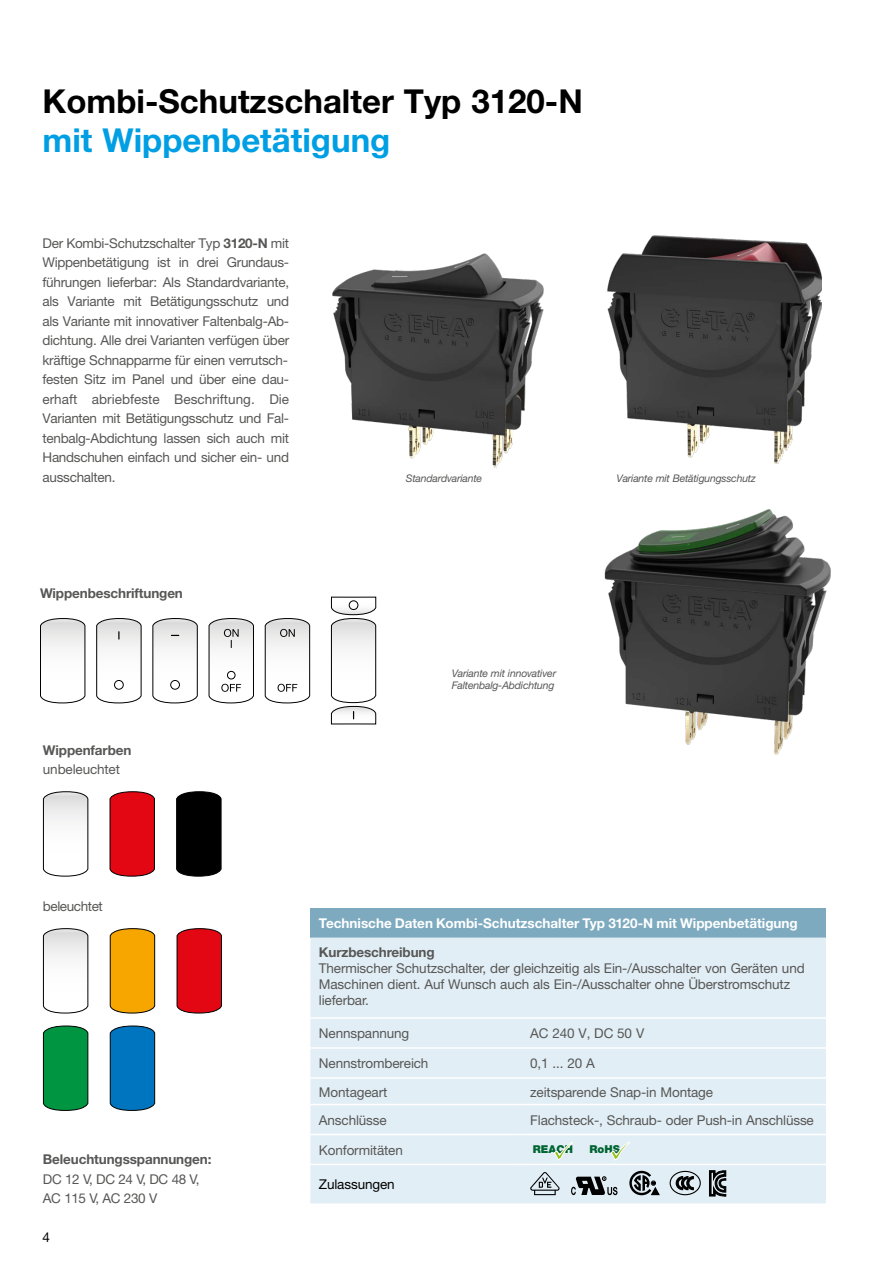
<style>
.page{position:relative;width:893px;height:1263px;background:#fff}
.page>*{position:absolute;margin:0;border:0;box-sizing:border-box;transform-origin:0 0}
.t1{font:700 33px "Helvetica Neue LT";color:#000}
.t2{font:700 33px "Helvetica Neue LT";color:#009fe3}
.t3{font:13.5px/19.5px "Helvetica Neue LT";letter-spacing:-.01em;color:#575756;text-align:justify}
.t4{font:700 13.5px "Helvetica Neue LT";letter-spacing:-.01em;color:#575756}
.t5{font:700 13.5px "Helvetica Neue LT";color:#fff}
.t6{font:13.5px/19.5px "Helvetica Neue LT";letter-spacing:-.03em;color:#575756}
.t7{font:13.5px "Helvetica Neue LT";letter-spacing:-.01em;color:#000}
.t8{font:900 10.95px "Helvetica Neue LT";color:#006532}
.t9{font:900 10.8px "Helvetica Neue LT";color:#006532}
.t10{font:italic 10.5px/12.6px "Helvetica Neue LT";letter-spacing:-.02em;color:#575756}
.s1{font-weight:700}
</style>
<div class="page">
<img style="left:607px;top:235px;width:215px;height:228px">
<img style="left:332px;top:253px;width:212px;height:215px">
<svg style="left:110px;top:1026px;width:45px;height:85px;background:#0973b7"></svg>
<svg style="left:110px;top:928px;width:45px;height:85px;background:#eaa009"></svg>
<svg style="left:43px;top:1026px;width:45px;height:85px;background:#099144"></svg>
<svg style="left:177px;top:928px;width:45px;height:85px;background:#d80e1a"></svg>
<svg style="left:43px;top:928px;width:45px;height:85px"></svg>
<svg style="left:209px;top:618px;width:45px;height:85px"></svg>
<svg style="left:40px;top:618px;width:45px;height:85px"></svg>
<svg style="left:331px;top:596px;width:45px;height:129px"></svg>
<svg style="left:265px;top:618px;width:45px;height:85px"></svg>
<svg style="left:153px;top:618px;width:45px;height:85px"></svg>
<svg style="left:96px;top:618px;width:45px;height:85px"></svg>
<svg style="left:110px;top:791px;width:45px;height:85px;background:#d80e1a"></svg>
<svg style="left:176px;top:791px;width:45px;height:85px;background:#090909"></svg>
<svg style="left:43px;top:791px;width:45px;height:85px"></svg>
<div style="left:310px;top:908px;width:516px;height:29px;background:#7eaac0"></div>
<div style="left:310px;top:937px;width:516px;height:265px;background:#e2eef5"></div>
<hr style="left:310px;top:1047px;width:207px;height:2px;background:#fff">
<hr style="left:522px;top:1047px;width:304px;height:2px;background:#fff">
<hr style="left:310px;top:1077px;width:207px;height:2px;background:#fff">
<hr style="left:522px;top:1077px;width:304px;height:2px;background:#fff">
<hr style="left:310px;top:1104px;width:207px;height:1px;background:#fff">
<hr style="left:522px;top:1104px;width:304px;height:1px;background:#fff">
<hr style="left:310px;top:1134px;width:207px;height:1px;background:#fff">
<hr style="left:522px;top:1134px;width:304px;height:1px;background:#fff">
<hr style="left:310px;top:1164px;width:207px;height:1px;background:#fff">
<hr style="left:522px;top:1164px;width:304px;height:1px;background:#fff">
<hr style="left:310px;top:1202px;width:207px;height:1px;background:#e2eef5">
<hr style="left:522px;top:1202px;width:304px;height:1px;background:#e2eef5">
<hr style="left:310px;top:1017px;width:207px;height:2px;background:#fff">
<hr style="left:522px;top:1017px;width:304px;height:2px;background:#fff">
<svg style="left:629px;top:1171px;width:31px;height:24px"></svg>
<svg style="left:571px;top:1176px;width:46px;height:19px"></svg>
<svg style="left:676px;top:1176px;width:17px;height:14px"></svg>
<div style="left:670px;top:1171px;width:31px;height:24px;border:1px solid #000;border-radius:50%"></div>
<svg style="left:530px;top:1172px;width:30px;height:23px"></svg>
<svg style="left:554px;top:1142px;width:19px;height:18px"></svg>
<svg style="left:610px;top:1142px;width:20px;height:18px"></svg>
<img style="left:604px;top:509px;width:227px;height:246px">
<svg style="left:709px;top:1170px;width:17px;height:27px"></svg>
<h1 class="t1" style="left:43px;top:81px;width:542px">Kombi-Schutzschalter Typ 3120-N</h1>
<h1 class="t2" style="left:43px;top:120px;width:349px">mit Wippenbetätigung</h1>
<p class="t3" style="left:43px;top:233px;width:248px">Der Kombi-Schutzschalter Typ <span class="s1">3120-N</span> mit Wippenbetätigung ist in drei Grundaus&shy;führungen lieferbar: Als Standardvariante, als Variante mit Betätigungsschutz und als Variante mit innovativer Faltenbalg-Ab&shy;dichtung. Alle drei Varianten verfügen über kräftige Schnapparme für einen verrutsch&shy;festen Sitz im Panel und über eine dau&shy;erhaft abriebfeste Beschriftung. Die Varianten mit Betätigungsschutz und Fal&shy;tenbalg-Abdichtung lassen sich auch mit Handschuhen einfach und sicher ein- und ausschalten.</p>
<p class="t4" style="left:40px;top:585px;width:144px">Wippenbeschriftungen</p>
<p class="t4" style="left:43px;top:741px;width:90px">Wippenfarben</p>
<p class="t3" style="left:43px;top:759px;width:79px">unbeleuchtet</p>
<p class="t10" style="left:406px;top:471px;width:78px">Standardvariante</p>
<p class="t10" style="left:616px;top:471px;width:141px">Variante mit Betätigungsschutz</p>
<p class="t10" style="left:452px;top:666px;width:106px">Variante mit innovativer<br>Faltenbalg-Abdichtung</p>
<p class="t6" style="left:43px;top:896px;width:61px">beleuchtet</p>
<p class="t4" style="left:43px;top:1151px;width:170px">Beleuchtungsspannungen:</p>
<p class="t6" style="left:43px;top:1169px;width:158px">DC 12 V, DC 24 V, DC 48 V,<br>AC 115 V, AC 230 V</p>
<p class="t7" style="left:43px;top:1229px;width:9px">4</p>
<p class="t5" style="left:319px;top:915px;width:480px">Technische Daten Kombi-Schutzschalter Typ 3120-N mit Wippenbetätigung</p>
<p class="t4" style="left:319px;top:943px;width:117px">Kurzbeschreibung</p>
<p class="t3" style="left:319px;top:960px;width:487px;line-height:16.2px;text-align:left">Thermischer Schutzschalter, der gleichzeitig als Ein-/Ausschalter von Geräten und<br>Maschinen dient. Auf Wunsch auch als Ein-/Ausschalter ohne Überstromschutz lieferbar.</p>
<p class="t3" style="left:319px;top:1023px;width:92px">Nennspannung</p>
<p class="t3" style="left:530px;top:1023px;width:116px">AC 240 V, DC 50 V</p>
<p class="t3" style="left:319px;top:1053px;width:111px">Nennstrombereich</p>
<p class="t3" style="left:530px;top:1053px;width:66px">0,1 ... 20 A</p>
<p class="t3" style="left:319px;top:1082px;width:70px">Montageart</p>
<p class="t3" style="left:530px;top:1082px;width:184px">zeitsparende Snap-in Montage</p>
<p class="t3" style="left:319px;top:1110px;width:69px">Anschlüsse</p>
<p class="t3" style="left:530px;top:1110px;width:285px">Flachsteck-, Schraub- oder Push-in Anschlüsse</p>
<p class="t3" style="left:319px;top:1140px;width:85px">Konformitäten</p>
<p class="t7" style="left:319px;top:1176px;width:77px">Zulassungen</p>
<p class="t9" style="left:533px;top:1142px;width:41px">REACH</p>
<p class="t8" style="left:590px;top:1142px;width:32px">RoHS</p>
</div>
